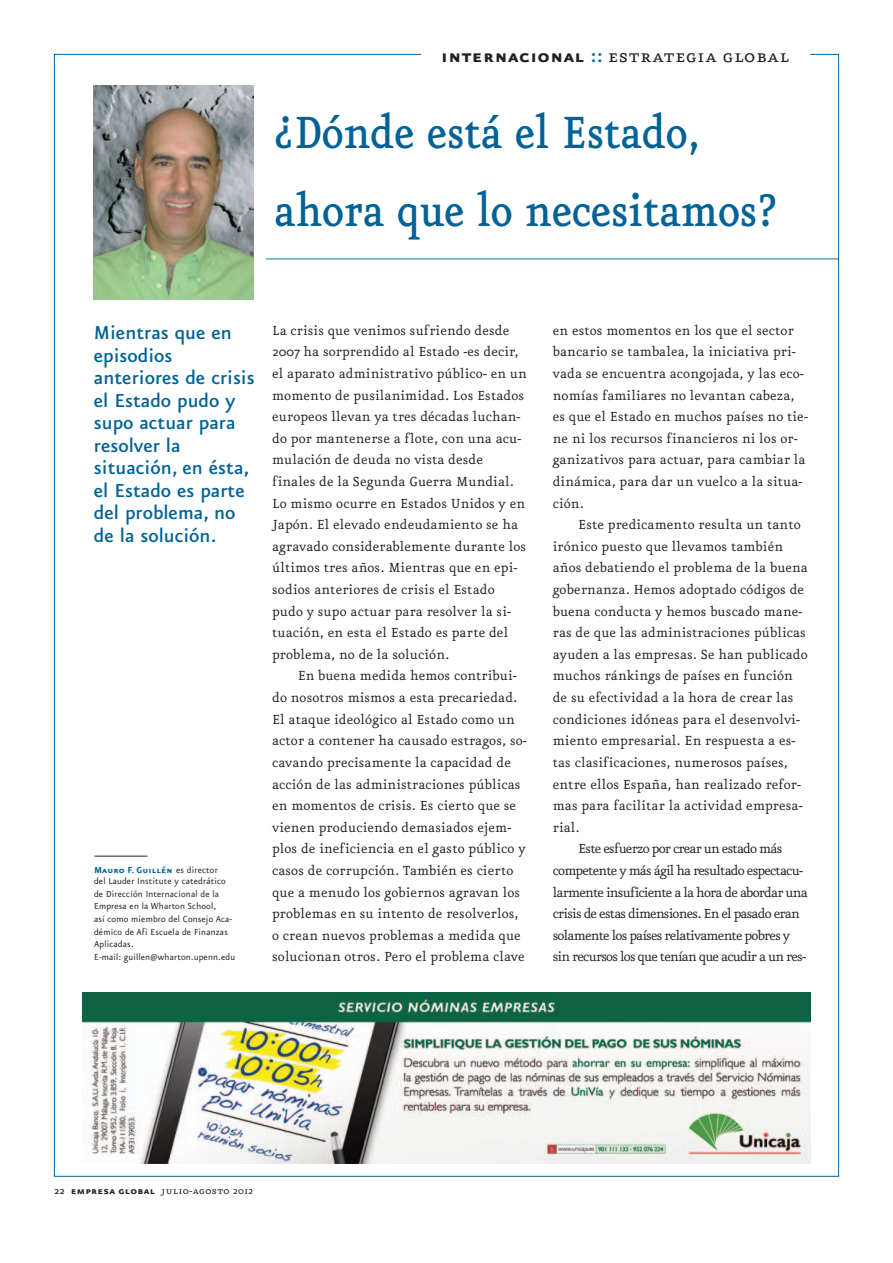
<style>
.page{position:relative;width:893px;height:1263px;background:#fff}
.page>*{position:absolute;margin:0;border:0;box-sizing:border-box;transform-origin:0 0}
.t1{font:500 54px/78px "Eureka";letter-spacing:-.01em;color:#006296;scale:.9 1}
.t2{font:500 22.5px/22.5px "Eureka Sans";color:#006296}
.t3{font:21.9px "Eureka Small Caps";letter-spacing:.025em;color:#231f20}
.t4{font:15.75px/21.6px "Eureka";letter-spacing:.005em;color:#231f20}
.t5{font:15.75px "Eureka";letter-spacing:-.05em;color:#231f20}
.t6{font:12px "Eureka Sans Bold Caps";letter-spacing:.025em;color:#231f20}
.t7{font:10.5px/12.6px "Eureka Sans";letter-spacing:.015em;color:#231f20}
.t8{font:10.5px "Eureka Sans Bold Caps";letter-spacing:.015em;color:#006296}
.s1{font-family:"Eureka Sans Bold Caps"}
.s2{font-family:"Eureka Sans Bold Caps";color:#0078ae}
.s3{font-family:"Eureka Sans";color:#231f20}
.s4{font-family:"Eureka";font-weight:500}
.s5{font-family:"Eureka Small Caps"}
.s6{font-family:"Eureka"}
</style>
<div class="page">
<hr style="left:94px;top:856px;width:54px;height:1px;background:#231f20">
<img style="left:94px;top:85px;width:160px;height:215px">
<hr style="left:266px;top:258px;width:573px;height:1px;background:#0078ae">
<img style="left:82px;top:993px;width:728px;height:171px">
<h3 class="t3" style="left:441px;top:45px;width:349px"><span class="s1">internacional</span> <span class="s2">::</span> estrategia global</h3>
<h1 class="t1" style="left:274px;top:95px;width:561px">¿Dónde está el Estado, ahora que lo necesitamos?</h1>
<h2 class="t2" style="left:94px;top:320px;width:162px">Mientras que en episodios anteriores de crisis el Estado pudo y supo actuar para resolver la situación, en ésta, el Estado es parte del problema, no de la solución.</h2>
<p class="t4" style="left:272px;top:320px;width:256px">La crisis que venimos sufriendo desde 2007 ha sorprendido al Estado -es decir, el aparato administrativo público- en un momento de pusilanimidad. Los Estados europeos llevan ya tres décadas luchan&shy;do por mantenerse a flote, con una acu&shy;mulación de deuda no vista desde finales de la Segunda Guerra Mundial.<br>Lo mismo ocurre en Estados Unidos y en Japón. El elevado endeudamiento se ha agravado considerablemente durante los últimos tres años. Mientras que en epi&shy;sodios anteriores de crisis el Estado pudo y supo actuar para resolver la si&shy;tuación, en esta el Estado es parte del problema, no de la solución.</p>
<p class="t4" style="left:272px;top:666px;width:256px;text-indent:26px">En buena medida hemos contribui&shy;do nosotros mismos a esta precariedad.<br>El ataque ideológico al Estado como un actor a contener ha causado estragos, so&shy;cavando precisamente la capacidad de acción de las administraciones públicas en momentos de crisis. Es cierto que se vienen produciendo demasiados ejem&shy;plos de ineficiencia en el gasto público y casos de corrupción. También es cierto que a menudo los gobiernos agravan los problemas en su intento de resolverlos, o crean nuevos problemas a medida que solucionan otros. Pero el problema clave</p>
<p class="t8" style="left:94px;top:864px;width:125px">Mauro F. Guillén <span class="s3">es director</span></p>
<p class="t7" style="left:94px;top:875px;width:143px">del Lauder Institute y catedrático de Dirección Internacional de la<br>Empresa en la Wharton School,<br>así como miembro del Consejo Aca&shy;démico de Afi Escuela de Finanzas<br>Aplicadas.<br>E-mail: guillen@wharton.upenn.edu</p>
<p class="t4" style="left:553px;top:320px;width:257px">en estos momentos en los que el sector bancario se tambalea, la iniciativa pri&shy;vada se encuentra acongojada, y las eco&shy;nomías familiares no levantan cabeza, es que el Estado en muchos países no tie&shy;ne ni los recursos financieros ni los or&shy;ganizativos para actuar, para cambiar la dinámica, para dar un vuelco a la situa&shy;ción.</p>
<p class="t4" style="left:578px;top:514px;width:224px">Este predicamento resulta un tanto</p>
<p class="t4" style="left:553px;top:536px;width:232px">irónico puesto que llevamos también</p>
<p class="t4" style="left:553px;top:558px;width:257px">años debatiendo el problema de la buena</p>
<p class="t4" style="left:553px;top:579px;width:253px">gobernanza. Hemos adoptado códigos de</p>
<p class="t4" style="left:553px;top:601px;width:251px">buena conducta y hemos buscado mane-</p>
<p class="t4" style="left:553px;top:622px;width:254px">ras de que las administraciones públicas</p>
<p class="t4" style="left:553px;top:644px;width:256px">ayuden a las empresas. Se han publicado</p>
<p class="t4" style="left:553px;top:666px;width:242px">muchos ránkings de países en función</p>
<p class="t4" style="left:553px;top:687px;width:242px">de su efectividad a la hora de crear las</p>
<p class="t4" style="left:553px;top:709px;width:249px">condiciones idóneas para el desenvolvi-</p>
<p class="t4" style="left:553px;top:730px;width:244px">miento empresarial. En respuesta a es-</p>
<p class="t4" style="left:553px;top:752px;width:237px">tas clasificaciones, numerosos países,</p>
<p class="t4" style="left:553px;top:774px;width:250px">entre ellos España, han realizado refor-</p>
<p class="t4" style="left:553px;top:795px;width:251px">mas para facilitar la actividad empresa-</p>
<p class="t4" style="left:553px;top:817px;width:28px">rial.</p>
<p class="t5" style="left:578px;top:841px;width:205px">Este esfuerzo por crear un estado más</p>
<p class="t5" style="left:553px;top:863px;width:252px">competente y más ágil ha resultado espectacu-</p>
<p class="t5" style="left:553px;top:884px;width:256px">larmente insuficiente a la hora de abordar una</p>
<p class="t5" style="left:553px;top:906px;width:249px">crisis de estas dimensiones. En el pasado eran</p>
<p class="t5" style="left:553px;top:928px;width:239px">solamente los países relativamente pobres y</p>
<p class="t5" style="left:553px;top:949px;width:255px">sin recursos los que tenían que acudir a un res-</p>
<p class="t6" style="left:54px;top:1184px;width:201px"><span class="s4">22</span> empresa global <span class="s5">julio-agosto</span> <span class="s6">2012</span></p>
</div>
